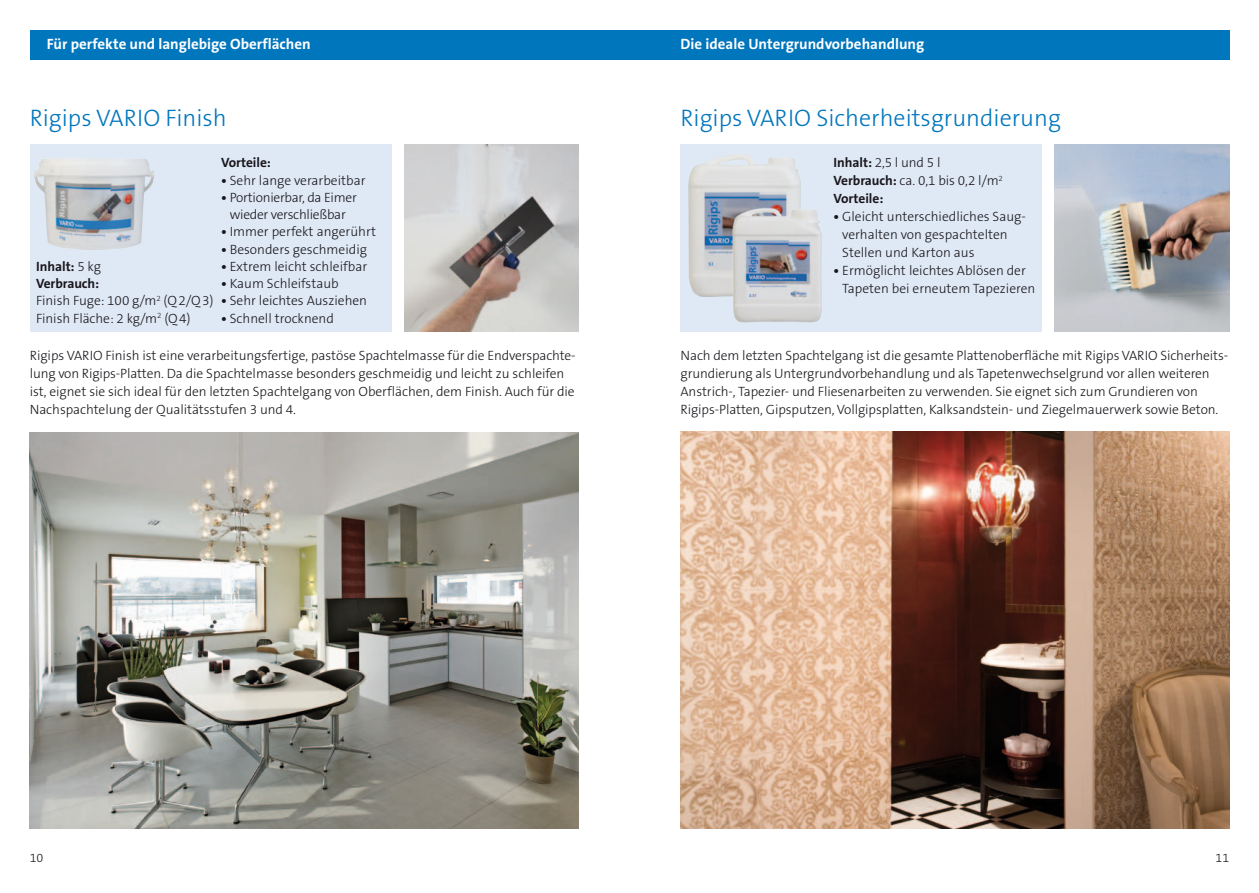
<style>
.page{position:relative;width:1259px;height:893px;background:#fff}
.page>*{position:absolute;margin:0;border:0;box-sizing:border-box;transform-origin:0 0}
.t1{font:300 24px "The Sans B3";color:#0076bd}
.t2{font:700 15px "The Sans B7";color:#fff}
.t3{font:300 13.5px/18px "The Sans B3";letter-spacing:-.005em;color:#1a171c}
.t4{font:700 13.5px "The Sans B7";letter-spacing:-.005em;color:#1a171c}
.t5{font:300 13.5px "The Sans B W3";color:#1a171c}
.t6{font:700 13.5px "The Sans B W7";letter-spacing:-.005em;color:#1a171c}
.t7{font:300 12.45px "The Sans B W3";color:#1a171c}
.s1{font-family:"The Sans B W3";font-weight:300}
.s2{font-family:"The Sans B7";font-weight:700}
.s3{font-family:"The Sans B W7";font-weight:700}
</style>
<div class="page">
<div style="left:30px;top:30px;width:1199px;height:30px;background:#0076bd"></div>
<div style="left:30px;top:144px;width:361px;height:187px;background:#dfe9f5"></div>
<div style="left:680px;top:144px;width:362px;height:187px;background:#dfe9f5"></div>
<img style="left:688px;top:154px;width:113px;height:143px">
<img style="left:727px;top:189px;width:96px;height:143px">
<img style="left:404px;top:144px;width:174px;height:187px">
<img style="left:30px;top:432px;width:548px;height:396px">
<img style="left:680px;top:431px;width:549px;height:397px">
<img style="left:1054px;top:144px;width:175px;height:187px">
<img style="left:34px;top:159px;width:120px;height:91px">
<p class="t2" style="left:47px;top:36px;width:265px">Für perfekte und langlebige Oberflächen</p>
<p class="t2" style="left:680px;top:36px;width:245px">Die ideale Untergrundvorbehandlung</p>
<h1 class="t1" style="left:30px;top:105px;width:198px">Rigips VARIO Finish</h1>
<h1 class="t1" style="left:680px;top:105px;width:382px">Rigips VARIO Sicherheitsgrundierung</h1>
<p class="t6" style="left:36px;top:258px;width:67px">Inhalt: <span class="s1">5 kg</span></p>
<p class="t4" style="left:36px;top:276px;width:65px">Verbrauch:</p>
<p class="t3" style="left:36px;top:293px;width:179px;line-height:17.2px">Finish Fuge: 100 g/m<sup>2</sup> (Q2/Q3)<br>Finish Fläche: 2 kg/m<sup>2</sup> (Q4)</p>
<p class="t4" style="left:221px;top:156px;width:51px">Vorteile:</p>
<p class="t3" style="left:221px;top:171px;width:146px"><span class="s2">•</span> Sehr lange verarbeitbar</p>
<p class="t3" style="left:221px;top:189px;width:137px;line-height:17.2px;text-align:center"><span class="s2">•</span> Portionierbar, da Eimer wieder verschließbar</p>
<p class="t3" style="left:221px;top:223px;width:156px"><span class="s2">•</span> Immer perfekt angerührt</p>
<p class="t3" style="left:221px;top:240px;width:147px"><span class="s2">•</span> Besonders geschmeidig</p>
<p class="t3" style="left:221px;top:258px;width:147px"><span class="s2">•</span> Extrem leicht schleifbar</p>
<p class="t3" style="left:221px;top:275px;width:119px"><span class="s2">•</span> Kaum Schleifstaub</p>
<p class="t3" style="left:221px;top:292px;width:147px"><span class="s2">•</span> Sehr leichtes Ausziehen</p>
<p class="t3" style="left:221px;top:309px;width:114px"><span class="s2">•</span> Schnell trocknend</p>
<p class="t3" style="left:30px;top:347px;width:547px">Rigips VARIO Finish ist eine verarbeitungsfertige, pastöse Spachtelmasse für die Endverspachte&shy;lung von Rigips-Platten. Da die Spachtelmasse besonders geschmeidig und leicht zu schleifen ist, eignet sie sich ideal für den letzten Spachtelgang von Oberflächen, dem Finish. Auch für die Nachspachtelung der Qualitätsstufen 3 und 4.</p>
<p class="t5" style="left:833px;top:154px;width:108px"><span class="s3">Inhalt:</span> 2,5 l und 5 l</p>
<p class="t3" style="left:833px;top:172px;width:171px"><span class="s2">Verbrauch:</span> ca. 0,1 bis 0,2 l/m<sup>2</sup></p>
<p class="t4" style="left:833px;top:192px;width:51px">Vorteile:</p>
<p class="t3" style="left:842px;top:208px;width:185px;text-indent:-9px"><span class="s2">•</span> Gleicht unterschiedliches Saug&shy;verhalten von gespachtelten<br>Stellen und Karton aus</p>
<p class="t3" style="left:842px;top:262px;width:195px;text-indent:-9px"><span class="s2">•</span> Ermöglicht leichtes Ablösen der<br>Tapeten bei erneutem Tapezieren</p>
<p class="t3" style="left:680px;top:347px;width:549px">Nach dem letzten Spachtelgang ist die gesamte Plattenoberfläche mit Rigips VARIO Sicherheits&shy;grundierung als Untergrundvorbehandlung und als Tapetenwechselgrund vor allen weiteren Anstrich-, Tapezier- und Fliesenarbeiten zu verwenden. Sie eignet sich zum Grundieren von Rigips-Platten, Gipsputzen, Vollgipsplatten, Kalksandstein- und Ziegelmauerwerk sowie Beton.</p>
<p class="t7" style="left:30px;top:850px;width:15px">10</p>
<p class="t7" style="left:1215px;top:850px;width:15px">11</p>
</div>
